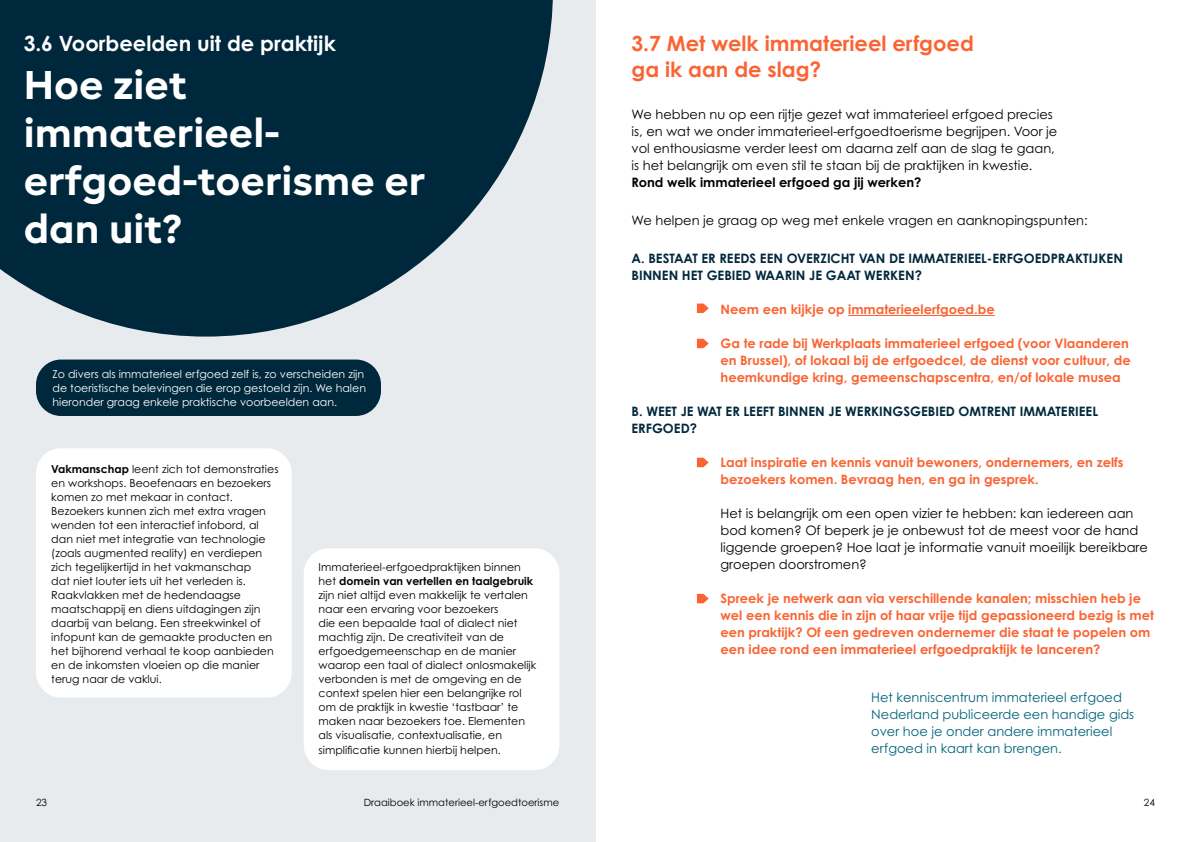
<style>
.page{position:relative;width:1191px;height:842px;background:#fff}
.page>*{position:absolute;margin:0;border:0;box-sizing:border-box;transform-origin:0 0}
.t1{font:700 40px/48px "TM Candor";color:#fff}
.t2{font:700 21px/25.2px "Century Gothic Pro";color:#fa6432}
.t3{font:700 21px "Century Gothic Pro";color:#fff}
.t4{font:700 13px/17px "Century Gothic Pro";color:#fa6432}
.t5{font:13px/17px "Century Gothic Pro";color:#000}
.t6{font:700 13px/17px "Century Gothic Pro";color:#00283c}
.t7{font:13px/17px "Century Gothic Pro";color:#00647d}
.t8{font:700 13px "Century Gothic Pro";color:#000}
.t9{font:11px/14px "Century Gothic Pro";color:#000}
.t10{font:11px/14px "Century Gothic Pro";color:#fff}
.t11{font:10px "Century Gothic Pro";color:#000}
.s1{font-weight:700}
</style>
<div class="page">
<div style="left:0;top:0;width:595px;height:842px;background:#e8ebee"></div>
<hr style="left:848px;top:315px;width:146px;height:1px;background:#fa6432">
<div style="left:36px;top:360px;width:345px;height:56px;background:#00283c;border-radius:25px"></div>
<div style="left:304px;top:548px;width:255px;height:222px;background:#fff;border-radius:25px"></div>
<svg style="left:0;top:0;width:553px;height:337px;fill:#00283c"></svg>
<svg style="left:697px;top:303px;width:11px;height:10px"></svg>
<svg style="left:697px;top:458px;width:11px;height:9px"></svg>
<svg style="left:697px;top:339px;width:11px;height:9px"></svg>
<svg style="left:697px;top:594px;width:11px;height:9px"></svg>
<div style="left:36px;top:448px;width:256px;height:249px;background:#fff;border-radius:25px"></div>
<h2 class="t3" style="left:24px;top:31px;width:314px">3.6 Voorbeelden uit de praktijk</h2>
<h1 class="t1" style="left:24px;top:62px;width:403px">Hoe ziet immaterieel&shy;erfgoed-toerisme er dan uit?</h1>
<p class="t10" style="left:53px;top:367px;width:315px">Zo divers als immaterieel erfgoed zelf is, zo verscheiden zijn de toeristische belevingen die erop gestoeld zijn. We halen hieronder graag enkele praktische voorbeelden aan.</p>
<p class="t9" style="left:51px;top:462px;width:229px"><span class="s1">Vakmanschap</span> leent zich tot demonstraties en workshops. Beoefenaars en bezoekers komen zo met mekaar in contact.<br>Bezoekers kunnen zich met extra vragen wenden tot een interactief infobord, al dan niet met integratie van technologie (zoals augmented reality) en verdiepen zich tegelijkertijd in het vakmanschap<br>dat niet louter iets uit het verleden is.<br>Raakvlakken met de hedendaagse maatschappij en diens uitdagingen zijn daarbij van belang. Een streekwinkel of infopunt kan de gemaakte producten en het bijhorend verhaal te koop aanbieden en de inkomsten vloeien op die manier terug naar de vaklui.</p>
<p class="t9" style="left:318px;top:560px;width:219px">Immaterieel-erfgoedpraktijken binnen het <span class="s1">domein van vertellen en taalgebruik </span>zijn niet altijd even makkelijk te vertalen naar een ervaring voor bezoekers<br>die een bepaalde taal of dialect niet machtig zijn. De creativiteit van de erfgoedgemeenschap en de manier waarop een taal of dialect onlosmakelijk verbonden is met de omgeving en de context spelen hier een belangrijke rol om de praktijk in kwestie ‘tastbaar’ te maken naar bezoekers toe. Elementen als visualisatie, contextualisatie, en simplificatie kunnen hierbij helpen.</p>
<h2 class="t2" style="left:631px;top:31px;width:344px">3.7 Met welk immaterieel erfgoed ga ik aan de slag?</h2>
<p class="t5" style="left:631px;top:106px;width:427px">We hebben nu op een rijtje gezet wat immaterieel erfgoed precies is, en wat we onder immaterieel-erfgoedtoerisme begrijpen. Voor je vol enthousiasme verder leest om daarna zelf aan de slag te gaan, is het belangrijk om even stil te staan bij de praktijken in kwestie.</p>
<p class="t8" style="left:631px;top:175px;width:291px">Rond welk immaterieel erfgoed ga jij werken?</p>
<p class="t5" style="left:631px;top:212px;width:458px">We helpen je graag op weg met enkele vragen en aanknopingspunten:</p>
<p class="t6" style="left:631px;top:250px;width:493px">A. BESTAAT ER REEDS EEN OVERZICHT VAN DE IMMATERIEEL-ERFGOEDPRAKTIJKEN<br>BINNEN HET GEBIED WAARIN JE GAAT WERKEN?</p>
<p class="t4" style="left:720px;top:301px;width:276px">Neem een kijkje op immaterieelerfgoed.be</p>
<p class="t4" style="left:720px;top:335px;width:412px">Ga te rade bij Werkplaats immaterieel erfgoed (voor Vlaanderen en Brussel), of lokaal bij de erfgoedcel, de dienst voor cultuur, de heemkundige kring, gemeenschapscentra, en/of lokale musea</p>
<p class="t6" style="left:631px;top:403px;width:468px">B. WEET JE WAT ER LEEFT BINNEN JE WERKINGSGEBIED OMTRENT IMMATERIEEL<br>ERFGOED?</p>
<p class="t4" style="left:720px;top:454px;width:404px">Laat inspiratie en kennis vanuit bewoners, ondernemers, en zelfs bezoekers komen. Bevraag hen, en ga in gesprek.</p>
<p class="t5" style="left:720px;top:505px;width:429px">Het is belangrijk om een open vizier te hebben: kan iedereen aan bod komen? Of beperk je je onbewust tot de meest voor de hand liggende groepen? Hoe laat je informatie vanuit moeilijk bereikbare groepen doorstromen?</p>
<p class="t4" style="left:720px;top:590px;width:435px">Spreek je netwerk aan via verschillende kanalen; misschien heb je wel een kennis die in zijn of haar vrije tijd gepassioneerd bezig is met een praktijk? Of een gedreven ondernemer die staat te popelen om een idee rond een immaterieel erfgoedpraktijk te lanceren?</p>
<p class="t7" style="left:871px;top:688px;width:264px">Het kenniscentrum immaterieel erfgoed Nederland publiceerde een handige gids over hoe je onder andere immaterieel erfgoed in kaart kan brengen.</p>
<p class="t11" style="left:36px;top:796px;width:13px">23</p>
<p class="t11" style="left:364px;top:796px;width:197px">Draaiboek immaterieel-erfgoedtoerisme</p>
<p class="t11" style="left:1143px;top:796px;width:13px">24</p>
</div>
